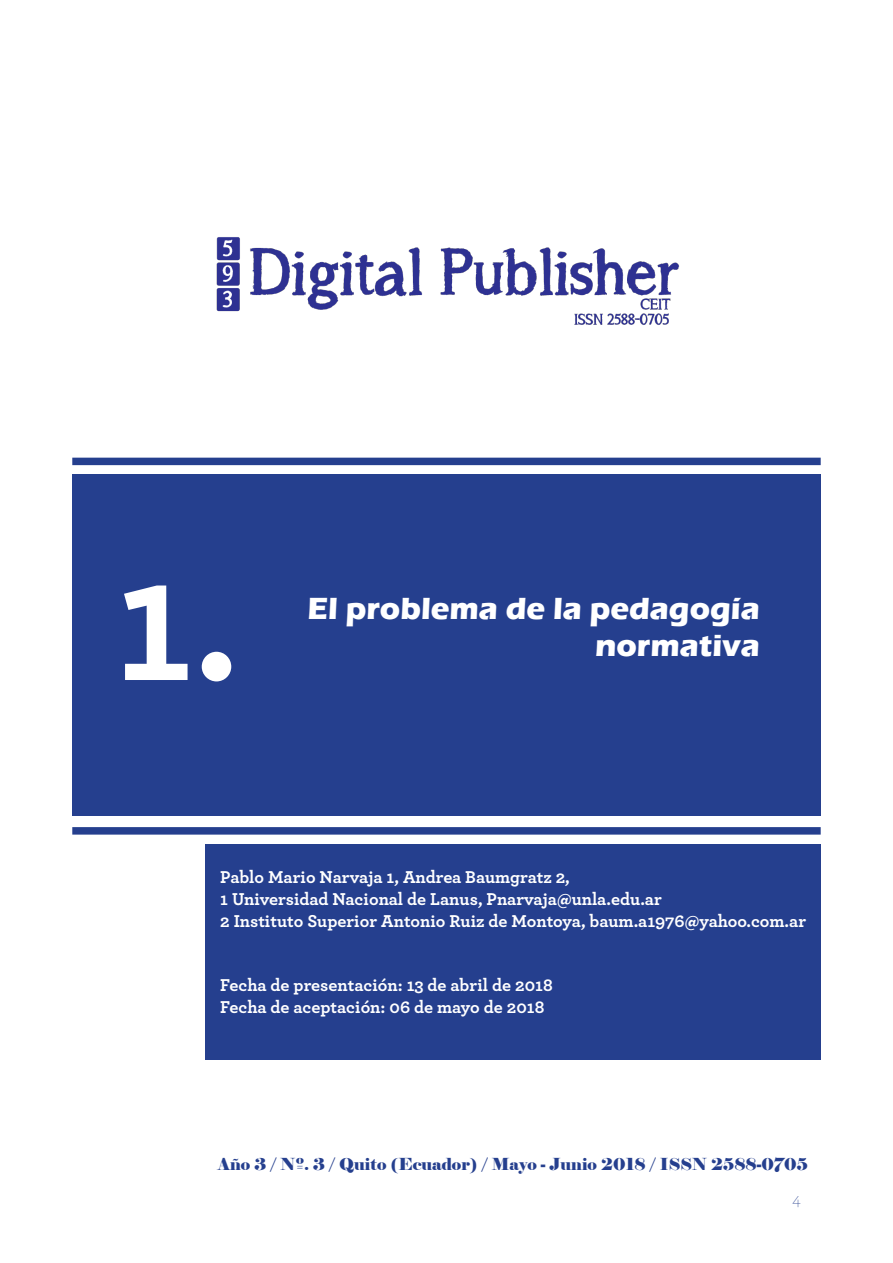
<style>
.page{position:relative;width:893px;height:1263px;background:#fff}
.page>*{position:absolute;margin:0;border:0;box-sizing:border-box;transform-origin:0 0}
.t1{font:700 180px "Archer";color:#fff}
.t2{font:700 31.5px/37.8px "Eras ITC";color:#fff;text-align:right}
.t3{font:700 18px "Archer";color:#fff}
.t4{font:200 18px "Archer";color:#253f8e}
.t5{font:16.5px "Elephant";color:#253f8e}
</style>
<div class="page">
<div style="left:206px;top:844px;width:615px;height:215px;background:#253f8e"></div>
<img style="left:216px;top:237px;width:464px;height:88px">
<div style="left:72px;top:458px;width:749px;height:7px;background:#253f8e"></div>
<div style="left:72px;top:827px;width:749px;height:8px;background:#253f8e"></div>
<div style="left:72px;top:474px;width:749px;height:342px;background:#253f8e"></div>
<p class="t1" style="left:115px;top:478px;width:126px">1.</p>
<p class="t2" style="left:307px;top:589px;width:454px">El problema de la pedagogía normativa</p>
<p class="t3" style="left:220px;top:863px;width:351px">Pablo Mario Narvaja 1, Andrea Baumgratz 2,</p>
<p class="t3" style="left:220px;top:885px;width:443px">1 Universidad Nacional de Lanus, Pnarvaja@unla.edu.ar</p>
<p class="t3" style="left:220px;top:906px;width:588px">2 Instituto Superior Antonio Ruiz de Montoya, baum.a1976@yahoo.com.ar</p>
<p class="t3" style="left:220px;top:971px;width:334px">Fecha de presentación: 13 de abril de 2018</p>
<p class="t3" style="left:220px;top:993px;width:326px">Fecha de aceptación: 06 de mayo de 2018</p>
<p class="t5" style="left:218px;top:1154px;width:592px">Año 3 / Nº. 3 / Quito (Ecuador) / Mayo - Junio 2018 / ISSN 2588-0705</p>
<p class="t4" style="left:793px;top:1188px;width:10px">4</p>
</div>
